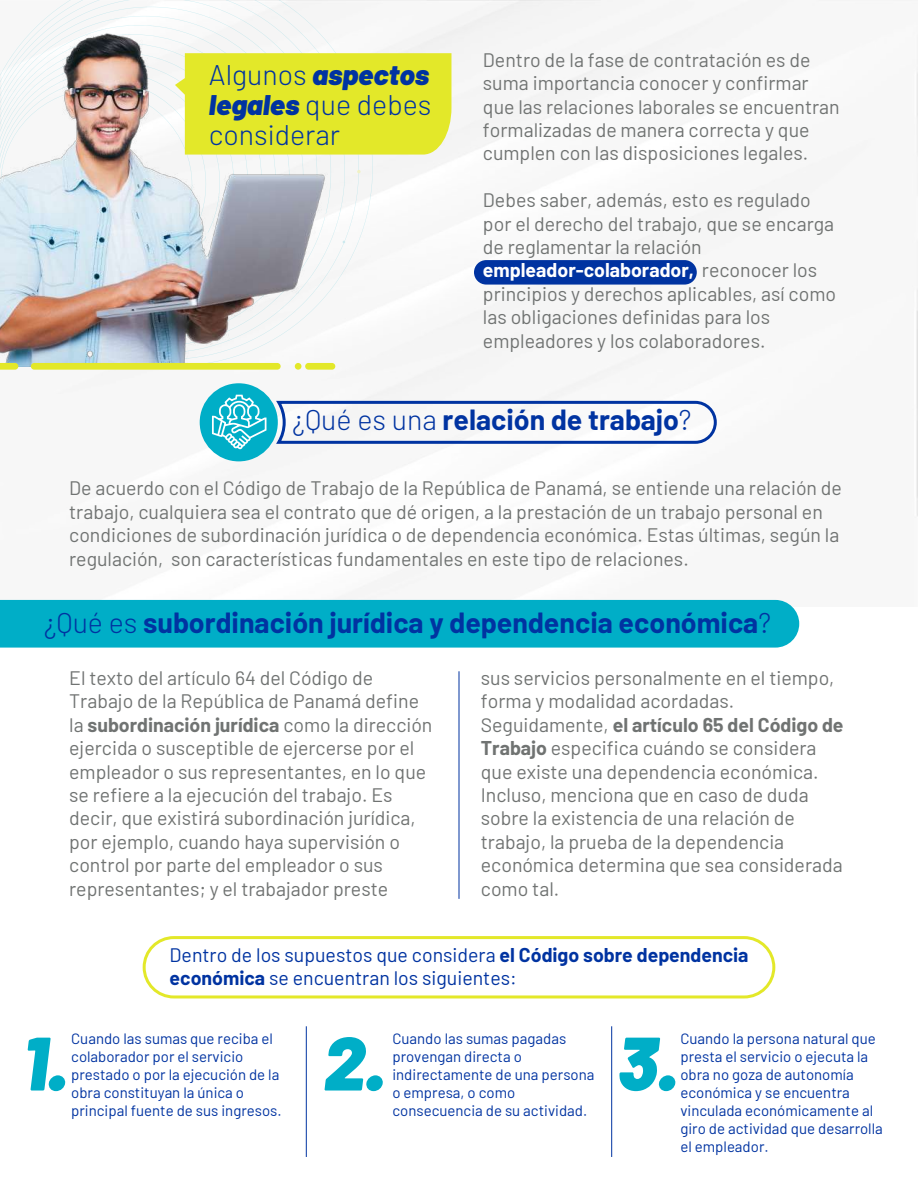
<style>
.page{position:relative;width:918px;height:1188px;background:#fff}
.page>*{position:absolute;margin:0;border:0;box-sizing:border-box;transform-origin:0 0}
.t1{font:italic 900 75.6px "Barlow";color:#00aec7}
.t2{font:700 28.5px "Barlow";color:#0033a1}
.t3{font:300 28.5px/30px "Barlow";color:#0033a1;text-align:justify}
.t4{font:19.5px/23.4px "Barlow";color:#707372}
.t5{font:19.5px/23.4px "Barlow";color:#0033a1}
.t6{font:15px/18px "Barlow";color:#0033a1}
.s1{font-weight:900;font-style:italic}
.s2{font-weight:700;color:#fff}
.s3{font-weight:300}
.s4{font-weight:700}
</style>
<div class="page">
<img style="left:1px;top:0;width:916px;height:600px">
<div style="left:0;top:600px;width:799px;height:48px;background:#00aec7"></div>
<div style="left:200px;top:383px;width:78px;height:78px;background:#00aec7;border-radius:50%"></div>
<svg style="left:1px;top:0;width:372px;height:366px"></svg>
<img style="left:0;top:29px;width:328px;height:337px">
<div style="left:305px;top:363px;width:30px;height:7px;background:#e3e829;border-radius:3px"></div>
<div style="left:295px;top:363px;width:6px;height:7px;background:#e3e829;border-radius:50%"></div>
<svg style="left:0;top:363px;width:18px;height:7px"></svg>
<div style="left:31px;top:363px;width:250px;height:7px;background:#e3e829;border-radius:3px"></div>
<svg style="left:0;top:53px;width:451px;height:235px"></svg>
<div style="left:474px;top:260px;width:223px;height:25px;background:#0033a1;border-radius:12px"></div>
<svg style="left:212px;top:395px;width:55px;height:54px"></svg>
<svg style="left:273px;top:399px;width:445px;height:46px"></svg>
<div style="left:143px;top:936px;width:632px;height:62px;border:3px solid #e3e829;border-radius:30px"></div>
<hr style="left:611px;top:1026px;width:1px;height:131px;background:#0033a1">
<hr style="left:306px;top:1026px;width:1px;height:131px;background:#0033a1">
<hr style="left:459px;top:671px;width:1px;height:228px;background:#0033a1">
<h2 class="t3" style="left:209px;top:59px;width:224px">Algunos <span class="s1">aspectos legales</span> que debes considerar</h2>
<p class="t4" style="left:483px;top:47px;width:358px">Dentro de la fase de contratación es de suma importancia conocer y confirmar que las relaciones laborales se encuentran formalizadas de manera correcta y que cumplen con las disposiciones legales.</p>
<p class="t4" style="left:483px;top:187px;width:355px">Debes saber, además, esto es regulado por el derecho del trabajo, que se encarga de reglamentar la relación <span class="s2">empleador-colaborador,</span> reconocer los principios y derechos aplicables, así como las obligaciones definidas para los empleadores y los colaboradores.</p>
<h2 class="t2" style="left:292px;top:402px;width:401px"><span class="s3">¿Qué es una</span> relación de trabajo<span class="s3">?</span></h2>
<p class="t4" style="left:69px;top:475px;width:774px">De acuerdo con el Código de Trabajo de la República de Panamá, se entiende una relación de trabajo, cualquiera sea el contrato que dé origen, a la prestación de un trabajo personal en condiciones de subordinación jurídica o de dependencia económica. Estas últimas, según la regulación, son características fundamentales en este tipo de relaciones.</p>
<h2 class="t2" style="left:44px;top:605px;width:729px"><span class="s3">¿Qué es</span> subordinación jurídica y dependencia económica<span class="s3">?</span></h2>
<p class="t4" style="left:69px;top:665px;width:365px">El texto del artículo 64 del Código de Trabajo de la República de Panamá define la <span class="s4">subordinación jurídica</span> como la dirección ejercida o susceptible de ejercerse por el empleador o sus representantes, en lo que se refiere a la ejecución del trabajo. Es decir, que existirá subordinación jurídica, por ejemplo, cuando haya supervisión o control por parte del empleador o sus representantes; y el trabajador preste</p>
<p class="t4" style="left:481px;top:665px;width:364px">sus servicios personalmente en el tiempo, forma y modalidad acordadas.<br>Seguidamente, <span class="s4">el artículo 65 del Código de Trabajo</span> especifica cuándo se considera que existe una dependencia económica.<br>Incluso, menciona que en caso de duda sobre la existencia de una relación de trabajo, la prueba de la dependencia económica determina que sea considerada como tal.</p>
<p class="t5" style="left:170px;top:942px;width:581px">Dentro de los supuestos que considera <span class="s4">el Código sobre dependencia económica</span> se encuentran los siguientes:</p>
<p class="t6" style="left:71px;top:1029px;width:212px">Cuando las sumas que reciba el colaborador por el servicio prestado o por la ejecución de la obra constituyan la única o principal fuente de sus ingresos.</p>
<p class="t6" style="left:680px;top:1029px;width:204px">Cuando la persona natural que presta el servicio o ejecuta la obra no goza de autonomía económica y se encuentra vinculada económicamente al giro de actividad que desarrolla el empleador.</p>
<p class="t6" style="left:392px;top:1029px;width:204px">Cuando las sumas pagadas provengan directa o indirectamente de una persona o empresa, o como consecuencia de su actividad.</p>
<h1 class="t1" style="left:23px;top:1016px;width:45px">1.</h1>
<h1 class="t1" style="left:323px;top:1016px;width:63px">2.</h1>
<h1 class="t1" style="left:617px;top:1016px;width:61px">3.</h1>
</div>
